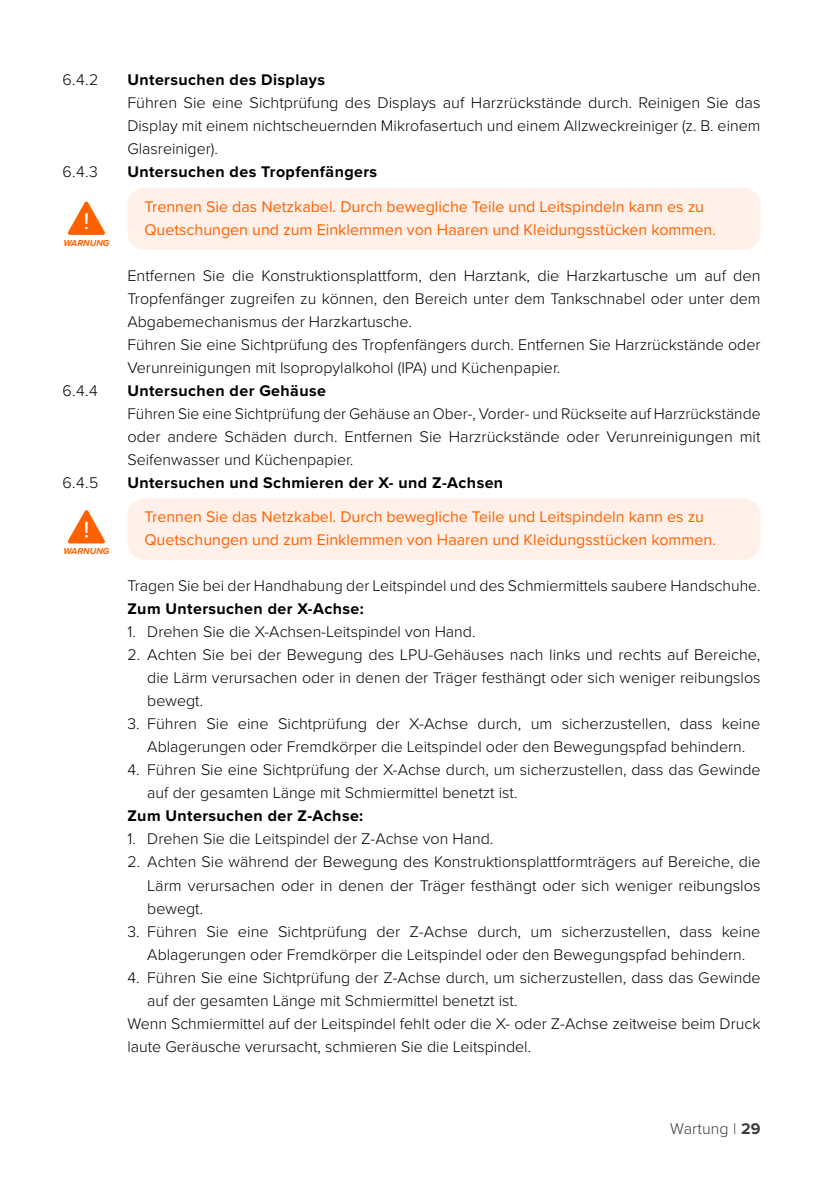
<style>
.page{position:relative;width:840px;height:1191px;background:#fff}
.page>*{position:absolute;margin:0;border:0;box-sizing:border-box;transform-origin:0 0}
.t1{font:300 16px/23px "Proxima Nova";color:#000;text-align:justify}
.t2{font:16px/23px "Proxima Nova";color:#ff6101}
.t3{font:700 16px "Proxima Nova";letter-spacing:.025em;color:#000}
.t4{font:300 16px "Proxima Nova";letter-spacing:.01em;color:#3c3c3b}
.t5{font:italic 700 9px "Proxima Nova";color:#ff6101}
.s1{font-weight:700}
</style>
<div class="page">
<div style="left:127px;top:188px;width:633px;height:61px;background:#fff1e9;border-radius:17px"></div>
<div style="left:127px;top:498px;width:633px;height:62px;background:#fff1e9;border-radius:17px"></div>
<svg style="left:68px;top:201px;width:37px;height:34px"></svg>
<svg style="left:67px;top:510px;width:38px;height:34px"></svg>
<p class="t1" style="left:62px;top:68px;width:37px">6.4.2</p>
<p class="t3" style="left:127px;top:68px;width:199px">Untersuchen des Displays</p>
<p class="t1" style="left:127px;top:91px;width:634px">Führen Sie eine Sichtprüfung des Displays auf Harzrückstände durch. Reinigen Sie das Display mit einem nichtscheuernden Mikrofasertuch und einem Allzweckreiniger (z. B. einem Glasreiniger).</p>
<p class="t1" style="left:62px;top:159px;width:37px">6.4.3</p>
<p class="t3" style="left:127px;top:160px;width:251px">Untersuchen des Tropfenfängers</p>
<p class="t2" style="left:144px;top:194px;width:572px">Trennen Sie das Netzkabel. Durch bewegliche Teile und Leitspindeln kann es zu<br>Quetschungen und zum Einklemmen von Haaren und Kleidungsstücken kommen.</p>
<p class="t1" style="left:127px;top:263px;width:634px;text-align:left">Entfernen Sie die Konstruktionsplattform, den Harztank, die Harzkartusche um auf den Tropfenfänger zugreifen zu können, den Bereich unter dem Tankschnabel oder unter dem Abgabemechanismus der Harzkartusche.<br>Führen Sie eine Sichtprüfung des Tropfenfängers durch. Entfernen Sie Harzrückstände oder Verunreinigungen mit Isopropylalkohol (IPA) und Küchenpapier.</p>
<p class="t1" style="left:62px;top:378px;width:37px">6.4.4</p>
<p class="t3" style="left:127px;top:378px;width:200px">Untersuchen der Gehäuse</p>
<p class="t1" style="left:127px;top:401px;width:634px">Führen Sie eine Sichtprüfung der Gehäuse an Ober-, Vorder- und Rückseite auf Harzrückstände oder andere Schäden durch. Entfernen Sie Harzrückstände oder Verunreinigungen mit Seifenwasser und Küchenpapier.</p>
<p class="t1" style="left:62px;top:470px;width:37px">6.4.5</p>
<p class="t3" style="left:127px;top:470px;width:377px">Untersuchen und Schmieren der X- und Z-Achsen</p>
<p class="t2" style="left:144px;top:505px;width:572px">Trennen Sie das Netzkabel. Durch bewegliche Teile und Leitspindeln kann es zu<br>Quetschungen und zum Einklemmen von Haaren und Kleidungsstücken kommen.</p>
<p class="t1" style="left:127px;top:574px;width:634px">Tragen Sie bei der Handhabung der Leitspindel und des Schmiermittels saubere Handschuhe.</p>
<p class="t3" style="left:127px;top:597px;width:238px">Zum Untersuchen der X-Achse:</p>
<p class="t1" style="left:127px;top:619px;width:349px">1. Drehen Sie die X-Achsen-Leitspindel von Hand.</p>
<p class="t1" style="left:147px;top:643px;width:614px;text-indent:-20px">2. Achten Sie bei der Bewegung des LPU-Gehäuses nach links und rechts auf Bereiche, die Lärm verursachen oder in denen der Träger festhängt oder sich weniger reibungslos bewegt.</p>
<p class="t1" style="left:127px;top:712px;width:634px;text-align:center">3. Führen Sie eine Sichtprüfung der X-Achse durch, um sicherzustellen, dass keine<br>Ablagerungen oder Fremdkörper die Leitspindel oder den Bewegungspfad behindern.</p>
<p class="t1" style="left:147px;top:757px;width:614px;text-indent:-20px">4. Führen Sie eine Sichtprüfung der X-Achse durch, um sicherzustellen, dass das Gewinde auf der gesamten Länge mit Schmiermittel benetzt ist.</p>
<p class="t3" style="left:127px;top:804px;width:237px">Zum Untersuchen der Z-Achse:</p>
<p class="t1" style="left:127px;top:826px;width:367px">1. Drehen Sie die Leitspindel der Z-Achse von Hand.</p>
<p class="t1" style="left:147px;top:849px;width:614px;text-indent:-20px">2. Achten Sie während der Bewegung des Konstruktionsplattformträgers auf Bereiche, die Lärm verursachen oder in denen der Träger festhängt oder sich weniger reibungslos bewegt.</p>
<p class="t1" style="left:127px;top:919px;width:634px;text-align:center">3. Führen Sie eine Sichtprüfung der Z-Achse durch, um sicherzustellen, dass keine<br>Ablagerungen oder Fremdkörper die Leitspindel oder den Bewegungspfad behindern.</p>
<p class="t1" style="left:127px;top:964px;width:634px">4. Führen Sie eine Sichtprüfung der Z-Achse durch, um sicherzustellen, dass das Gewinde</p>
<p class="t1" style="left:147px;top:987px;width:371px">auf der gesamten Länge mit Schmiermittel benetzt ist.</p>
<p class="t1" style="left:127px;top:1010px;width:634px">Wenn Schmiermittel auf der Leitspindel fehlt oder die X- oder Z-Achse zeitweise beim Druck</p>
<p class="t1" style="left:127px;top:1033px;width:405px">laute Geräusche verursacht, schmieren Sie die Leitspindel.</p>
<p class="t5" style="left:63px;top:236px;width:47px">WARNUNG</p>
<p class="t5" style="left:63px;top:544px;width:47px">WARNUNG</p>
<p class="t4" style="left:670px;top:1116px;width:92px">Wartung | <span class="s1">29</span></p>
</div>
